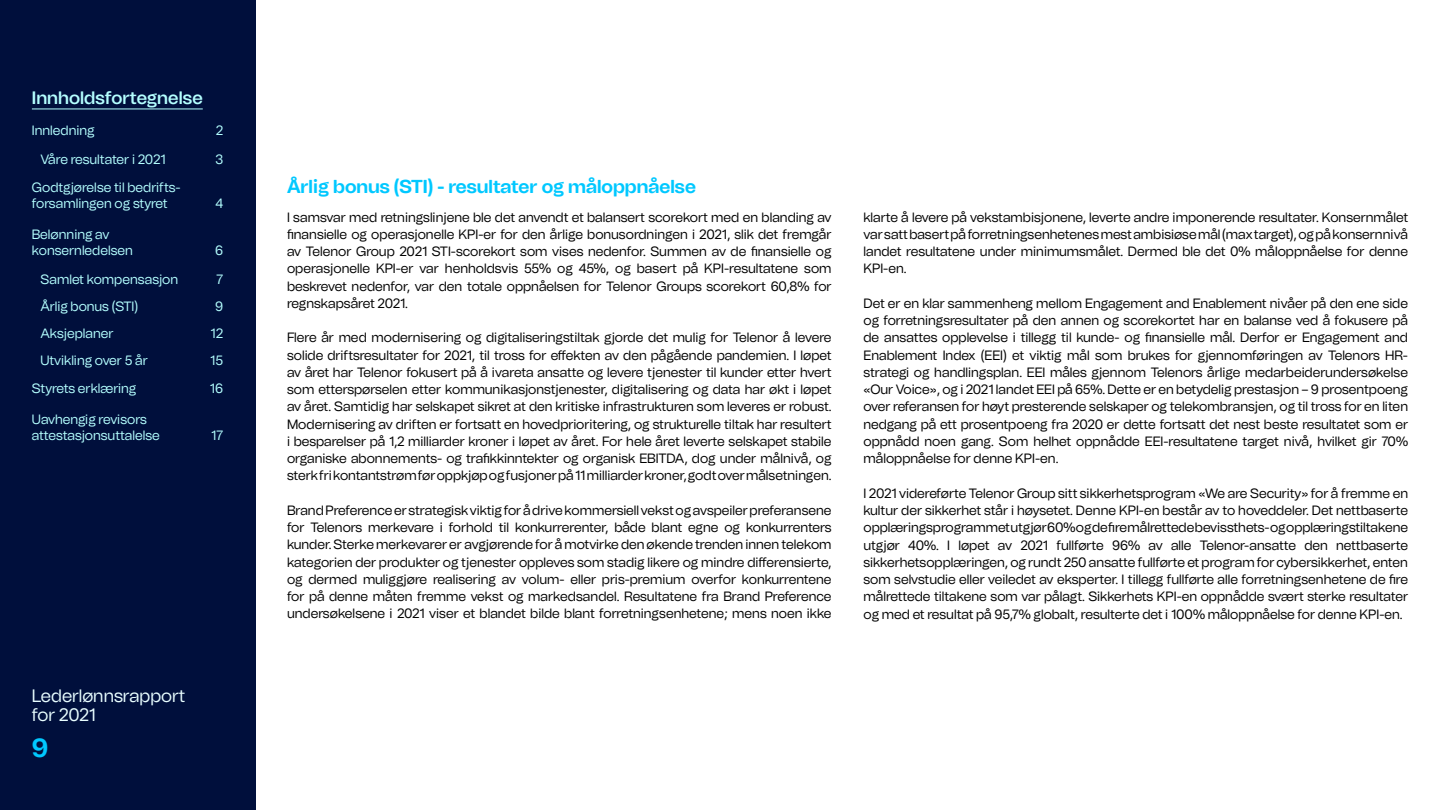
<style>
.page{position:relative;width:1440px;height:810px;background:#fff}
.page>*{position:absolute;margin:0;border:0;box-sizing:border-box;transform-origin:0 0}
.t1{font:700 26.25px "Telenor Evolution";color:#00c8ff}
.t2{font:700 18.75px "Telenor Evolution";color:#00c8ff}
.t3{font:300 18px/19.5px "Telenor Evolution";color:#e8fdff}
.t4{font:500 18px "Telenor Evolution";color:#b4ffff}
.t5{font:300 13.5px/17.2px "Telenor Evolution";color:#000;text-align:justify}
.t6{font:300 13.5px/15.8px "Telenor Evolution";color:#b4ffff}
</style>
<div class="page">
<div style="left:0;top:0;width:255px;height:810px;background:#000f3c"></div>
<hr style="left:32px;top:108px;width:171px;height:1px;background:#b4ffff">
<h3 class="t4" style="left:32px;top:87px;width:172px">Innholdsfortegnelse</h3>
<p class="t6" style="left:32px;top:123px;width:64px">Innledning</p>
<p class="t6" style="left:216px;top:123px;width:9px">2</p>
<p class="t6" style="left:40px;top:152px;width:127px">Våre resultater i 2021</p>
<p class="t6" style="left:216px;top:152px;width:9px">3</p>
<p class="t6" style="left:32px;top:180px;width:150px">Godtgjørelse til bedrifts&shy;forsamlingen og styret</p>
<p class="t6" style="left:215px;top:196px;width:9px">4</p>
<p class="t6" style="left:32px;top:227px;width:103px">Belønning av konsernledelsen</p>
<p class="t6" style="left:215px;top:242px;width:10px">6</p>
<p class="t6" style="left:40px;top:271px;width:139px">Samlet kompensasjon</p>
<p class="t6" style="left:216px;top:271px;width:8px">7</p>
<p class="t6" style="left:40px;top:298px;width:99px">Årlig bonus (STI)</p>
<p class="t6" style="left:215px;top:298px;width:10px">9</p>
<p class="t6" style="left:40px;top:325px;width:75px">Aksjeplaner</p>
<p class="t6" style="left:211px;top:325px;width:14px">12</p>
<p class="t6" style="left:40px;top:352px;width:109px">Utvikling over 5 år</p>
<p class="t6" style="left:210px;top:352px;width:14px">15</p>
<p class="t6" style="left:32px;top:381px;width:106px">Styrets erklæring</p>
<p class="t6" style="left:210px;top:381px;width:15px">16</p>
<p class="t6" style="left:32px;top:412px;width:130px">Uavhengig revisors attestasjonsuttalelse</p>
<p class="t6" style="left:211px;top:427px;width:13px">17</p>
<h3 class="t3" style="left:32px;top:686px;width:155px">Lederlønnsrapport for 2021</h3>
<h1 class="t1" style="left:32px;top:732px;width:18px">9</h1>
<h2 class="t2" style="left:287px;top:175px;width:411px">Årlig bonus (STI) - resultater og måloppnåelse</h2>
<p class="t5" style="left:287px;top:209px;width:546px">I samsvar med retningslinjene ble det anvendt et balansert scorekort med en blanding av finansielle og operasjonelle KPI-er for den årlige bonusordningen i 2021, slik det fremgår av Telenor Group 2021 STI-scorekort som vises nedenfor. Summen av de finansielle og operasjonelle KPI-er var henholdsvis 55% og 45%, og basert på KPI-resultatene som beskrevet nedenfor, var den totale oppnåelsen for Telenor Groups scorekort 60,8% for regnskapsåret 2021.</p>
<p class="t5" style="left:287px;top:329px;width:546px">Flere år med modernisering og digitaliseringstiltak gjorde det mulig for Telenor å levere solide driftsresultater for 2021, til tross for effekten av den pågående pandemien. I løpet av året har Telenor fokusert på å ivareta ansatte og levere tjenester til kunder etter hvert som etterspørselen etter kommunikasjonstjenester, digitalisering og data har økt i løpet av året. Samtidig har selskapet sikret at den kritiske infrastrukturen som leveres er robust.<br>Modernisering av driften er fortsatt en hovedprioritering, og strukturelle tiltak har resultert i besparelser på 1,2 milliarder kroner i løpet av året. For hele året leverte selskapet stabile organiske abonnements- og trafikkinntekter og organisk EBITDA, dog under målnivå, og sterk fri kontantstrøm før oppkjøp og fusjoner på 11 milliarder kroner, godt over målsetningen.</p>
<p class="t5" style="left:287px;top:502px;width:546px">Brand Preference er strategisk viktig for å drive kommersiell vekst og avspeiler preferansene for Telenors merkevare i forhold til konkurrerenter, både blant egne og konkurrenters kunder. Sterke merkevarer er avgjørende for å motvirke den økende trenden innen telekom kategorien der produkter og tjenester oppleves som stadig likere og mindre differensierte, og dermed muliggjøre realisering av volum- eller pris-premium overfor konkurrentene for på denne måten fremme vekst og markedsandel. Resultatene fra Brand Preference undersøkelsene i 2021 viser et blandet bilde blant forretningsenhetene; mens noen ikke</p>
<p class="t5" style="left:863px;top:209px;width:546px">klarte å levere på vekstambisjonene, leverte andre imponerende resultater. Konsernmålet var satt basert på forretningsenhetenes mest ambisiøse mål (max target), og på konsernnivå landet resultatene under minimumsmålet. Dermed ble det 0% måloppnåelse for denne KPI-en.</p>
<p class="t5" style="left:863px;top:295px;width:546px">Det er en klar sammenheng mellom Engagement and Enablement nivåer på den ene side og forretningsresultater på den annen og scorekortet har en balanse ved å fokusere på de ansattes opplevelse i tillegg til kunde- og finansielle mål. Derfor er Engagement and Enablement Index (EEI) et viktig mål som brukes for gjennomføringen av Telenors HR&shy;strategi og handlingsplan. EEI måles gjennom Telenors årlige medarbeiderundersøkelse «Our Voice», og i 2021 landet EEI på 65%. Dette er en betydelig prestasjon – 9 prosentpoeng over referansen for høyt presterende selskaper og telekombransjen, og til tross for en liten nedgang på ett prosentpoeng fra 2020 er dette fortsatt det nest beste resultatet som er oppnådd noen gang. Som helhet oppnådde EEI-resultatene target nivå, hvilket gir 70% måloppnåelse for denne KPI-en.</p>
<p class="t5" style="left:863px;top:485px;width:546px">I 2021 videreførte Telenor Group sitt sikkerhetsprogram «We are Security» for å fremme en kultur der sikkerhet står i høysetet. Denne KPI-en består av to hoveddeler. Det nettbaserte opplæringsprogrammet utgjør 60% og de fire målrettede bevissthets- og opplæringstiltakene utgjør 40%. I løpet av 2021 fullførte 96% av alle Telenor-ansatte den nettbaserte sikkerhetsopplæringen, og rundt 250 ansatte fullførte et program for cybersikkerhet, enten som selvstudie eller veiledet av eksperter. I tillegg fullførte alle forretningsenhetene de fire målrettede tiltakene som var pålagt. Sikkerhets KPI-en oppnådde svært sterke resultater og med et resultat på 95,7% globalt, resulterte det i 100% måloppnåelse for denne KPI-en.</p>
</div>
